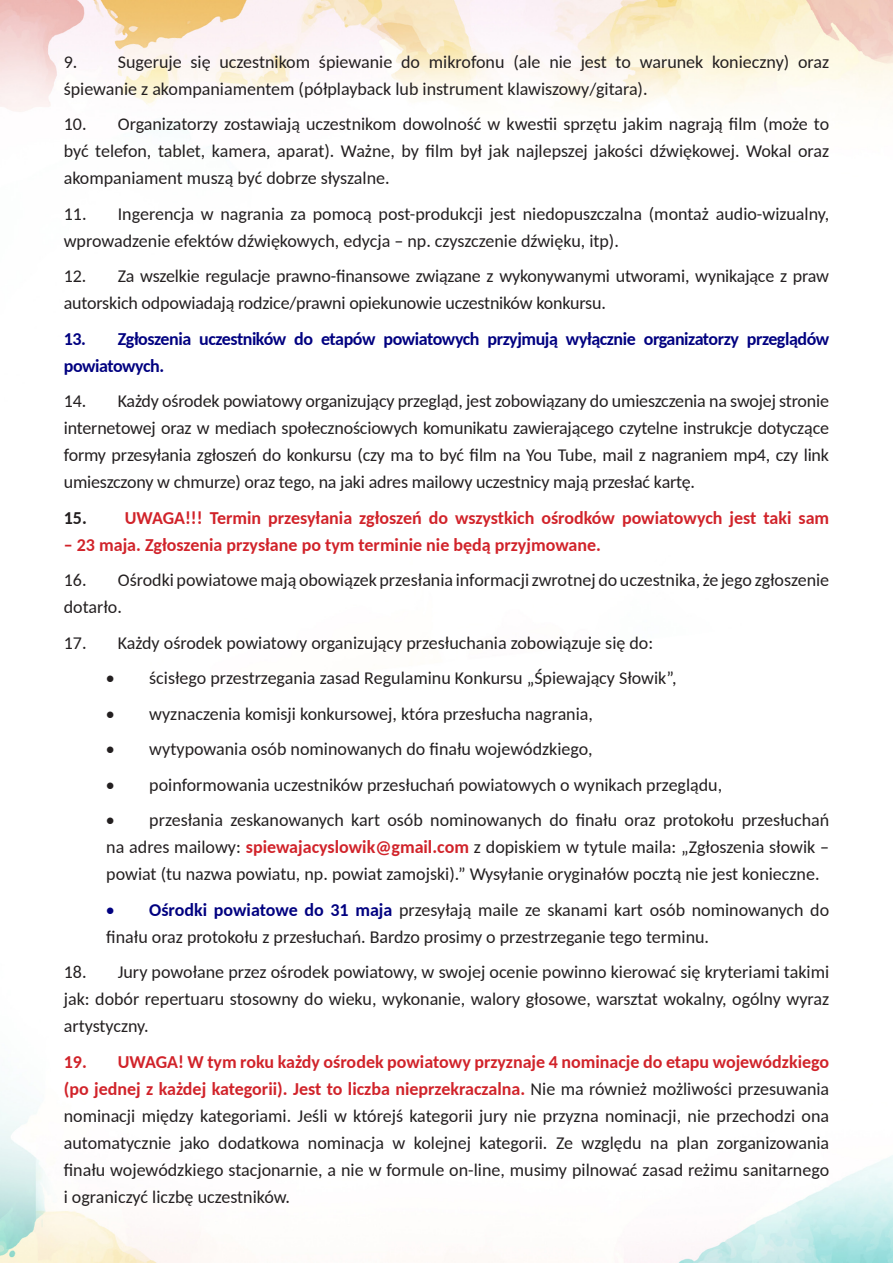
<style>
.page{position:relative;width:893px;height:1263px;background:#fff}
.page>*{position:absolute;margin:0;border:0;box-sizing:border-box;transform-origin:0 0}
.t1{font:18px/27px "Carlito";color:#231f20}
.t2{font:700 18px "Carlito";color:#d1232a}
.t3{font:700 18px/27px "Carlito";letter-spacing:-.025em;color:#000080}
.s1{color:#231f20}
.s2{font-weight:700;color:#d1232a}
.s3{color:#000080}
.s4{font-weight:700;color:#000080}
</style>
<div class="page">
<img style="left:0;top:0;width:893px;height:1263px">
<p class="t1" style="left:64px;top:47px;width:767px">9. Sugeruje się uczestnikom śpiewanie do mikrofonu (ale nie jest to warunek konieczny) oraz śpiewanie z akompaniamentem (półplayback lub instrument klawiszowy/gitara).</p>
<p class="t1" style="left:64px;top:110px;width:767px;text-align:justify">10. Organizatorzy zostawiają uczestnikom dowolność w kwestii sprzętu jakim nagrają film (może to być telefon, tablet, kamera, aparat). Ważne, by film był jak najlepszej jakości dźwiękowej. Wokal oraz akompaniament muszą być dobrze słyszalne.</p>
<p class="t1" style="left:64px;top:199px;width:767px">11. Ingerencja w nagrania za pomocą post-produkcji jest niedopuszczalna (montaż audio-wizualny, wprowadzenie efektów dźwiękowych, edycja – np. czyszczenie dźwięku, itp).</p>
<p class="t1" style="left:64px;top:262px;width:767px">12. Za wszelkie regulacje prawno-finansowe związane z wykonywanymi utworami, wynikające z praw autorskich odpowiadają rodzice/prawni opiekunowie uczestników konkursu.</p>
<p class="t3" style="left:64px;top:324px;width:767px">13. Zgłoszenia uczestników do etapów powiatowych przyjmują wyłącznie organizatorzy przeglądów powiatowych.</p>
<p class="t1" style="left:64px;top:387px;width:767px;text-align:justify">14. Każdy ośrodek powiatowy organizujący przegląd, jest zobowiązany do umieszczenia na swojej stronie internetowej oraz w mediach społecznościowych komunikatu zawierającego czytelne instrukcje dotyczące formy przesyłania zgłoszeń do konkursu (czy ma to być film na You Tube, mail z nagraniem mp4, czy link umieszczony w chmurze) oraz tego, na jaki adres mailowy uczestnicy mają przesłać kartę.</p>
<p class="t2" style="left:64px;top:505px;width:767px"><span class="s1">15.</span> UWAGA!!! Termin przesyłania zgłoszeń do wszystkich ośrodków powiatowych jest taki sam</p>
<p class="t2" style="left:64px;top:532px;width:539px">– 23 maja. Zgłoszenia przysłane po tym terminie nie będą przyjmowane.</p>
<p class="t1" style="left:64px;top:566px;width:767px">16. Ośrodki powiatowe mają obowiązek przesłania informacji zwrotnej do uczestnika, że jego zgłoszenie dotarło.</p>
<p class="t1" style="left:64px;top:628px;width:591px">17. Każdy ośrodek powiatowy organizujący przesłuchania zobowiązuje się do:</p>
<p class="t1" style="left:106px;top:664px;width:572px">• ścisłego przestrzegania zasad Regulaminu Konkursu „Śpiewający Słowik”,</p>
<p class="t1" style="left:106px;top:699px;width:488px">• wyznaczenia komisji konkursowej, która przesłucha nagrania,</p>
<p class="t1" style="left:106px;top:735px;width:488px">• wytypowania osób nominowanych do finału wojewódzkiego,</p>
<p class="t1" style="left:106px;top:770px;width:617px">• poinformowania uczestników przesłuchań powiatowych o wynikach przeglądu,</p>
<p class="t1" style="left:106px;top:806px;width:724px;text-align:justify">• przesłania zeskanowanych kart osób nominowanych do finału oraz protokołu przesłuchań na adres mailowy: <span class="s2">spiewajacyslowik@gmail.com</span> z dopiskiem w tytule maila: „Zgłoszenia słowik – powiat (tu nazwa powiatu, np. powiat zamojski).” Wysyłanie oryginałów pocztą nie jest konieczne.</p>
<p class="t1" style="left:106px;top:895px;width:724px"><span class="s3">•</span> <span class="s4">Ośrodki powiatowe do 31 maja</span> przesyłają maile ze skanami kart osób nominowanych do finału oraz protokołu z przesłuchań. Bardzo prosimy o przestrzeganie tego terminu.</p>
<p class="t1" style="left:64px;top:958px;width:767px;text-align:justify">18. Jury powołane przez ośrodek powiatowy, w swojej ocenie powinno kierować się kryteriami takimi jak: dobór repertuaru stosowny do wieku, wykonanie, walory głosowe, warsztat wokalny, ogólny wyraz artystyczny.</p>
<p class="t1" style="left:64px;top:1047px;width:767px;text-align:justify"><span class="s2">19. UWAGA! W tym roku każdy ośrodek powiatowy przyznaje 4 nominacje do etapu wojewódzkiego (po jednej z każdej kategorii). Jest to liczba nieprzekraczalna.</span> Nie ma również możliwości przesuwania nominacji między kategoriami. Jeśli w którejś kategorii jury nie przyzna nominacji, nie przechodzi ona automatycznie jako dodatkowa nominacja w kolejnej kategorii. Ze względu na plan zorganizowania finału wojewódzkiego stacjonarnie, a nie w formule on-line, musimy pilnować zasad reżimu sanitarnego i ograniczyć liczbę uczestników.</p>
</div>
